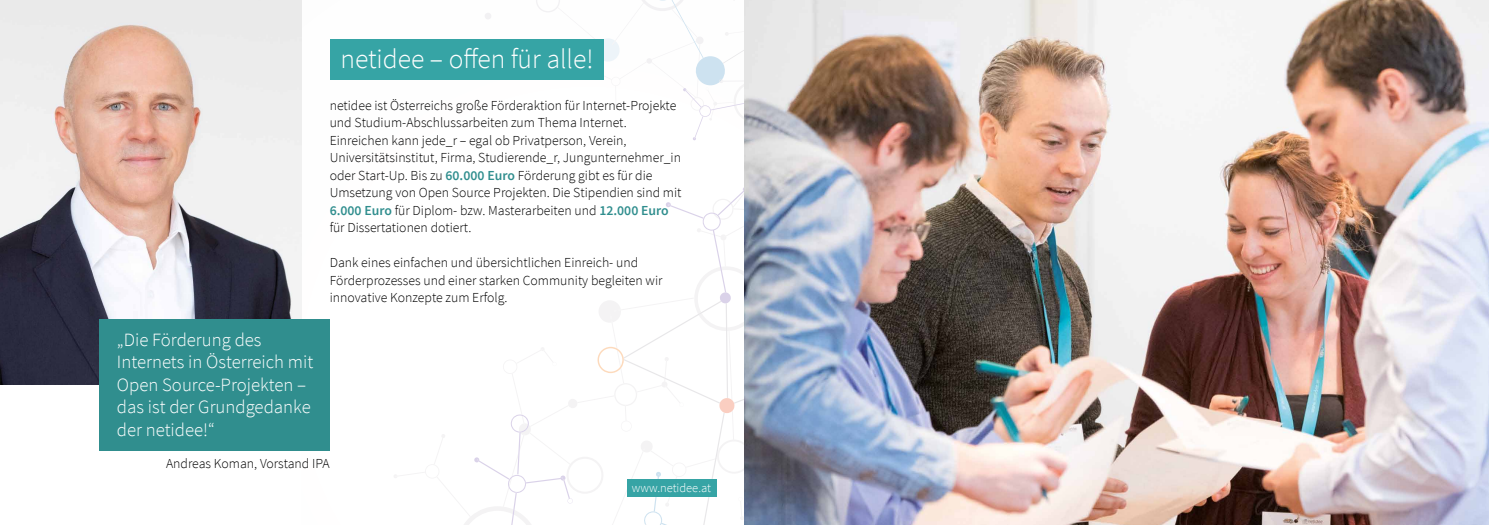
<style>
.page{position:relative;width:1489px;height:525px;background:#fff}
.page>*{position:absolute;margin:0;border:0;box-sizing:border-box;transform-origin:0 0}
.t1{font:300 27.5px "Source Sans Pro";color:#fff}
.t2{font:300 18.75px/22.5px "Source Sans Pro";color:#fff}
.t3{font:300 13.75px/17.5px "Source Sans Pro";color:#000}
.t4{font:300 12.5px "Source Sans Pro";color:#fff}
.s1{font-weight:600;color:#308e8e}
</style>
<div class="page">
<svg style="left:484px;top:0;width:260px;height:140px"></svg>
<svg style="left:394px;top:187px;width:351px;height:338px"></svg>
<img style="left:0;top:0;width:301px;height:384px">
<img style="left:744px;top:0;width:744px;height:524px">
<div style="left:627px;top:478px;width:89px;height:18px;background:#36a4a5"></div>
<div style="left:99px;top:319px;width:231px;height:131px;background:#308e8e"></div>
<div style="left:330px;top:39px;width:273px;height:40px;background:#36a4a5"></div>
<h2 class="t2" style="left:117px;top:328px;width:198px">„Die Förderung des<br>Internets in Österreich mit<br>Open Source-Projekten – das ist der Grundgedanke der netidee!“</h2>
<h1 class="t1" style="left:340px;top:42px;width:254px">netidee – offen für alle!</h1>
<p class="t3" style="left:330px;top:96px;width:353px">netidee ist Österreichs große Förderaktion für Internet-Projekte und Studium-Abschlussarbeiten zum Thema Internet.<br>Einreichen kann jede_r – egal ob Privatperson, Verein, Universitätsinstitut, Firma, Studierende_r, Jungunternehmer_in oder Start-Up. Bis zu <span class="s1">60.000 Euro</span> Förderung gibt es für die Umsetzung von Open Source Projekten. Die Stipendien sind mit <span class="s1">6.000 Euro</span> für Diplom- bzw. Masterarbeiten und <span class="s1">12.000 Euro </span>für Dissertationen dotiert.</p>
<p class="t3" style="left:330px;top:254px;width:334px">Dank eines einfachen und übersichtlichen Einreich- und<br>Förderprozesses und einer starken Community begleiten wir innovative Konzepte zum Erfolg.</p>
<p class="t3" style="left:166px;top:454px;width:165px">Andreas Koman, Vorstand IPA</p>
<p class="t4" style="left:632px;top:480px;width:81px">www.netidee.at</p>
</div>
